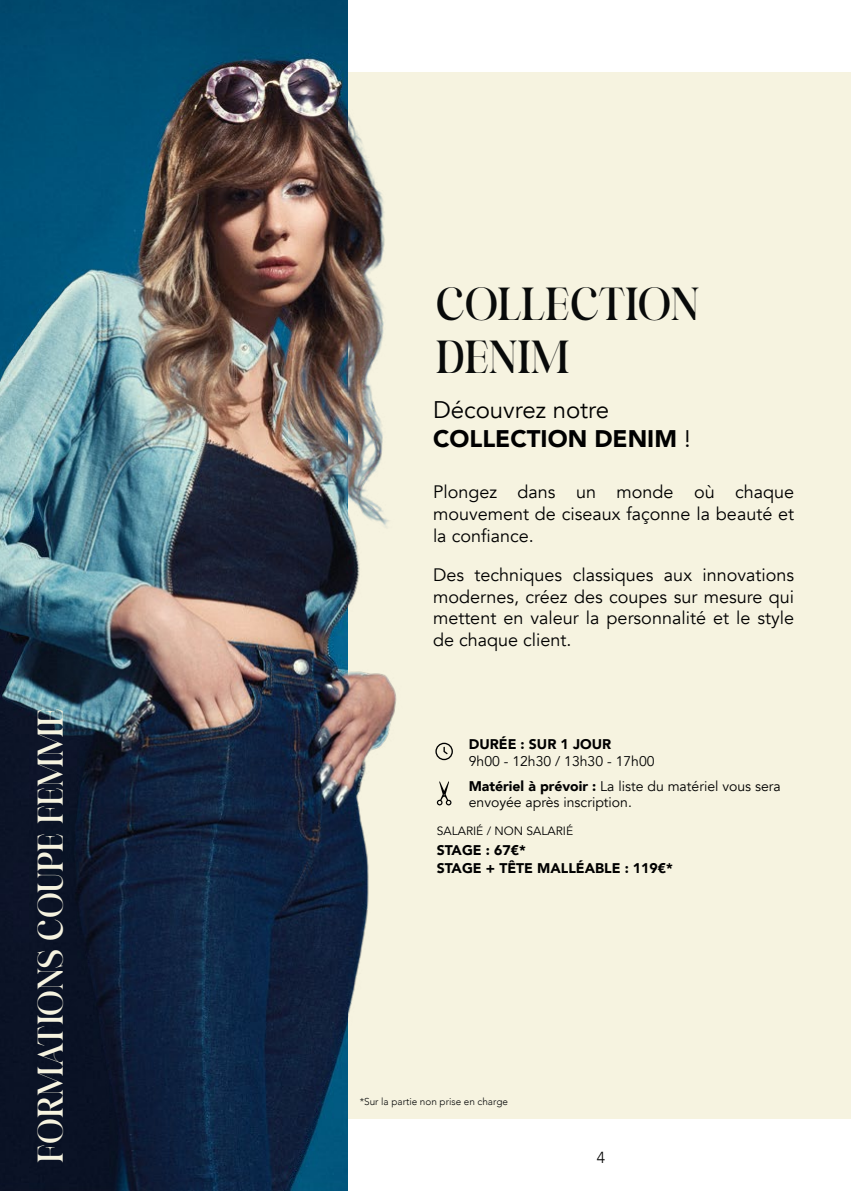
<style>
.page{position:relative;width:851px;height:1191px;background:#fff}
.page>*{position:absolute;margin:0;border:0;box-sizing:border-box;transform-origin:0 0}
.t1{font:44px/52.8px "Felgine";color:#080a0a}
.t2{font:34px "Felgine";color:#f6f3e0}
.t3{font:24px/28.8px "Avenir";color:#000}
.t4{font:18px/21.6px "Avenir";color:#000;text-align:justify}
.t5{font:300 16px "Avenir";color:#000}
.t6{font:14px/25.2px "Avenir";color:#000}
.t7{font:900 14px/18px "Avenir";color:#000}
.t8{font:12px "Avenir";color:#000}
.t9{font:300 10px "Avenir";color:#080a0a}
.s1{font-weight:900}
</style>
<div class="page">
<div style="left:100px;top:72px;width:750px;height:1046px;background:#f6f3e0"></div>
<div style="left:0;top:0;width:348px;height:47px;background:#004a6f"></div>
<img style="left:0;top:47px;width:520px;height:1144px">
<svg style="left:435px;top:742px;width:18px;height:18px"></svg>
<svg style="left:437px;top:781px;width:14px;height:24px"></svg>
<h2 class="t2" style="left:29px;top:1162px;width:456px;rotate:-90deg">FORMATIONS COUPE FEMME</h2>
<h1 class="t1" style="left:436px;top:281px;width:265px">COLLECTION<br>DENIM</h1>
<h3 class="t3" style="left:433px;top:396px;width:259px">Découvrez notre<br><span class="s1">COLLECTION DENIM</span> !</h3>
<p class="t4" style="left:433px;top:482px;width:363px">Plongez dans un monde où chaque mouvement de ciseaux façonne la beauté et la confiance.</p>
<p class="t4" style="left:433px;top:564px;width:363px">Des techniques classiques aux innovations modernes, créez des coupes sur mesure qui mettent en valeur la personnalité et le style de chaque client.</p>
<p class="t7" style="left:468px;top:734px;width:144px">DURÉE : SUR 1 JOUR</p>
<p class="t6" style="left:468px;top:748px;width:313px">9h00 - 12h30 / 13h30 - 17h00<br><span class="s1">Matériel à prévoir :</span> La liste du matériel vous sera</p>
<p class="t6" style="left:468px;top:790px;width:165px">envoyée après inscription.</p>
<p class="t8" style="left:437px;top:824px;width:138px">SALARIÉ / NON SALARIÉ</p>
<p class="t7" style="left:437px;top:841px;width:237px">STAGE : 67€*<br>STAGE + TÊTE MALLÉABLE : 119€*</p>
<p class="t9" style="left:359px;top:1095px;width:150px">*Sur la partie non prise en charge</p>
<p class="t5" style="left:596px;top:1147px;width:10px">4</p>
</div>
